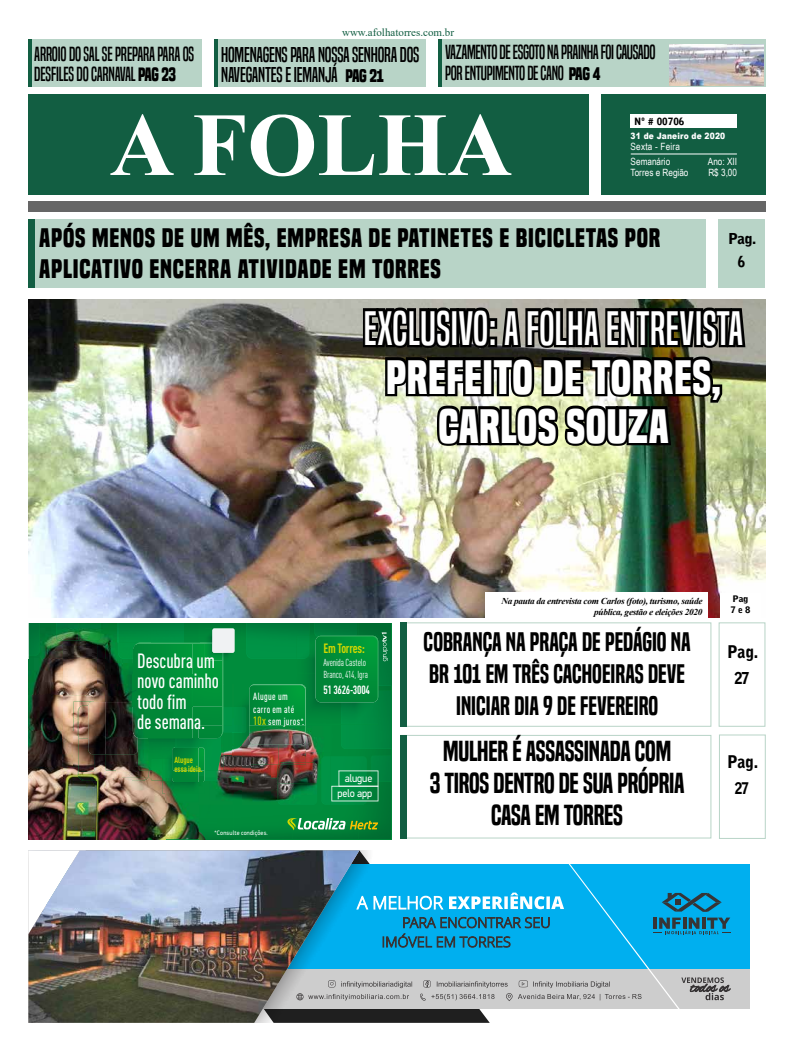
<style>
.page{position:relative;width:794px;height:1049px;background:#fff}
.page>*{position:absolute;margin:0;border:0;box-sizing:border-box;transform-origin:0 0}
.t1{font:700 90px "Times New Roman";color:#fff}
.t2{font:700 45px/49px "Built Titling Rg";letter-spacing:.01em;color:#fff;text-align:center}
.t3{font:45px "Built Titling Rg";letter-spacing:.01em;color:#fff}
.t4{font:27px/32px "Built Titling Sb";letter-spacing:-.01em;color:#000;text-align:center}
.t5{font:700 25px/31px "Built Titling Rg";letter-spacing:.03em;color:#000}
.t6{font:25px/32px "Built Titling Sb";color:#000;text-align:center}
.t7{font:500 condensed 20.4px/20.5px "DIN Pro";letter-spacing:-.005em;color:#fff;scale:.92 1}
.t8{font:20px/20px "Built Titling Rg";letter-spacing:-.01em;color:#000}
.t9{font:19px/21px "Built Titling Rg";letter-spacing:-.02em;color:#000;scale:.96 1}
.t10{font:900 17.4px "Bell Gothic Std";letter-spacing:-.02em;color:#000;scale:.92 1}
.t11{font:900 16.4px "Bell Gothic Std";color:#000;scale:.92 1}
.t12{font:900 16px "Bell Gothic Std";color:#000;scale:.88 1}
.t13{font:900 15px/23.2px "Bell Gothic Std";color:#000;text-align:center}
.t14{font:700 condensed 13.3px "DIN Pro";letter-spacing:-.02em;color:#d3d800;scale:.92 1}
.t15{font:700 condensed 11.8px "DIN Pro";letter-spacing:-.015em;color:#fff;scale:.92 1}
.t16{font:11px "Times New Roman";color:#125e42}
.t17{font:11px/15.1px "Localiza DIN Display";letter-spacing:-.01em;color:#fff;text-align:right;scale:.92 1}
.t18{font:500 condensed 10.3px/12.6px "DIN Pro";letter-spacing:.03em;color:#fff;scale:.92 1}
.t19{font:condensed 10.1px/12.7px "DIN Pro";letter-spacing:-.015em;color:#fff;scale:.92 1}
.t20{font:10px/15.1px "Arial Narrow";color:#fff}
.t21{font:900 10px "Bell Gothic Std";color:#000}
.t22{font:italic 700 9px/11px "Times New Roman";letter-spacing:-.03em;color:#000;text-align:right}
.t23{font:900 9px/11px "Bell Gothic Std";color:#000;scale:1.06 1}
.t24{font:900 8.7px "Arial";letter-spacing:.02em;color:#fff;scale:.87 1}
.t25{font:700 condensed 8.7px/8.8px "DIN Pro";letter-spacing:-.005em;color:#d3d800;scale:.92 1}
.t26{font:6.4px "Localiza DIN Display";letter-spacing:.03em;color:#fff;scale:.92 1}
.s1{font-weight:700;font-size:17px}
.s2{font-weight:700;font-size:18px}
.s3{font-size:11.9px;color:#d3d800}
.s4{font-size:7.9px}
</style>
<div class="page">
<img style="left:28px;top:299px;width:737px;height:318px">
<div style="left:441px;top:39px;width:324px;height:48px;background:#b8d4c7"></div>
<div style="left:28px;top:39px;width:174px;height:48px;background:#b8d4c7"></div>
<hr style="left:28px;top:39px;width:4px;height:48px;background:#125e42">
<div style="left:218px;top:39px;width:208px;height:48px;background:#b8d4c7"></div>
<hr style="left:214px;top:39px;width:4px;height:48px;background:#125e42">
<hr style="left:438px;top:39px;width:3px;height:48px;background:#125e42">
<div style="left:28px;top:94px;width:561px;height:101px;background:#125e42"></div>
<div style="left:28px;top:201px;width:737px;height:10px;background:#666"></div>
<div style="left:34px;top:219px;width:672px;height:68px;background:#b8d4c7"></div>
<div style="left:718px;top:219px;width:46px;height:68px;background:#b8d4c7"></div>
<div style="left:28px;top:219px;width:6px;height:68px;background:#125e42"></div>
<div style="left:601px;top:94px;width:165px;height:101px;background:#125e42"></div>
<div style="left:630px;top:114px;width:107px;height:13px;background:#fff"></div>
<svg style="left:630px;top:153px;width:107px;height:1px"></svg>
<img style="left:360px;top:303px;width:388px;height:147px">
<div style="left:719px;top:592px;width:41px;height:26px;background:#fff"></div>
<div style="left:485px;top:592px;width:222px;height:27px;background:#fff"></div>
<svg style="left:389px;top:1012px;width:101px;height:11px"></svg>
<div style="left:194px;top:969px;width:555px;height:40px;background:#cdcdcd"></div>
<svg style="left:389px;top:864px;width:341px;height:148px"></svg>
<div style="left:28px;top:850px;width:361px;height:173px;background:#373435;opacity:.49"></div>
<img style="left:28px;top:850px;width:331px;height:173px">
<div style="left:400px;top:622px;width:311px;height:105px;border:1px solid #b8d4c7"></div>
<div style="left:400px;top:735px;width:311px;height:103px;border:1px solid #b8d4c7"></div>
<div style="left:718px;top:622px;width:47px;height:105px;border:1px solid #b8d4c7"></div>
<div style="left:719px;top:734px;width:47px;height:105px;border:1px solid #b8d4c7"></div>
<div style="left:400px;top:622px;width:7px;height:105px;background:#125e42"></div>
<div style="left:400px;top:735px;width:7px;height:103px;background:#125e42"></div>
<img style="left:359px;top:623px;width:32px;height:9px">
<img style="left:359px;top:749px;width:32px;height:90px">
<img style="left:309px;top:623px;width:50px;height:13px">
<img style="left:326px;top:724px;width:33px;height:32px">
<img style="left:241px;top:804px;width:118px;height:35px">
<img style="left:308px;top:724px;width:18px;height:2px">
<img style="left:378px;top:702px;width:13px;height:22px">
<img style="left:341px;top:724px;width:50px;height:25px">
<img style="left:314px;top:623px;width:42px;height:9px">
<img style="left:331px;top:756px;width:36px;height:48px">
<img style="left:371px;top:756px;width:20px;height:26px">
<img style="left:64px;top:839px;width:35px;height:1px">
<img style="left:99px;top:839px;width:36px;height:1px">
<img style="left:135px;top:839px;width:35px;height:1px">
<img style="left:170px;top:839px;width:36px;height:1px">
<img style="left:234px;top:805px;width:7px;height:34px">
<img style="left:308px;top:636px;width:6px;height:63px">
<img style="left:308px;top:699px;width:33px;height:25px">
<img style="left:343px;top:702px;width:35px;height:22px">
<img style="left:341px;top:702px;width:2px;height:22px">
<img style="left:308px;top:636px;width:1px;height:23px">
<img style="left:29px;top:623px;width:34px;height:216px">
<img style="left:63px;top:641px;width:15px;height:54px">
<img style="left:63px;top:695px;width:15px;height:36px">
<img style="left:63px;top:731px;width:10px;height:36px">
<img style="left:63px;top:767px;width:34px;height:72px">
<img style="left:97px;top:794px;width:34px;height:45px">
<img style="left:131px;top:794px;width:34px;height:45px">
<img style="left:165px;top:794px;width:33px;height:9px">
<img style="left:165px;top:803px;width:35px;height:36px">
<img style="left:200px;top:805px;width:34px;height:34px">
<img style="left:56px;top:623px;width:22px;height:18px">
<img style="left:29px;top:623px;width:11px;height:32px">
<svg style="left:29px;top:654px;width:10px;height:5px"></svg>
<img style="left:73px;top:701px;width:5px;height:71px">
<img style="left:308px;top:726px;width:23px;height:52px">
<img style="left:198px;top:778px;width:133px;height:27px">
<img style="left:297px;top:762px;width:20px;height:38px">
<img style="left:278px;top:794px;width:19px;height:10px">
<svg style="left:297px;top:800px;width:24px;height:4px"></svg>
<img style="left:321px;top:757px;width:10px;height:47px">
<img style="left:78px;top:623px;width:230px;height:171px">
<svg style="left:287px;top:818px;width:91px;height:12px"></svg>
<svg style="left:314px;top:632px;width:77px;height:70px;background:#048a3b"></svg>
<svg style="left:331px;top:770px;width:47px;height:31px"></svg>
<img style="left:669px;top:44px;width:94px;height:41px">
<p class="t16" style="left:342px;top:25px;width:114px">www.afolhatorres.com.br</p>
<p class="t8" style="left:221px;top:44px;width:200px">HOMENAGENS PARA NOSSA SENHORA DOS<br>NAVEGANTES E IEMANJÁ <span class="s1">PAG 21</span></p>
<p class="t9" style="left:445px;top:42px;width:221px">VAZAMENTO DE ESGOTO NA PRAINHA FOI CAUSADO<br>POR ENTUPIMENTO DE CANO <span class="s1">PAG 4</span></p>
<h1 class="t1" style="left:110px;top:80px;width:404px">A FOLHA</h1>
<p class="t9" style="left:34px;top:44px;width:168px;line-height:20px">ARROIO DO SAL SE PREPARA PARA OS<br>DESFILES DO CARNAVAL <span class="s2">PAG 23</span></p>
<p class="t21" style="left:634px;top:115px;width:52px">Nº # 00706</p>
<p class="t24" style="left:630px;top:129px;width:110px">31 de Janeiro de 2020</p>
<p class="t20" style="left:630px;top:138px;width:51px">Sexta - Feira<br>Semanário</p>
<p class="t20" style="left:630px;top:164px;width:59px">Torres e Região</p>
<p class="t20" style="left:708px;top:155px;width:31px;line-height:11px">Ano: XII<br>R$ 3,00</p>
<h3 class="t5" style="left:39px;top:222px;width:623px">APÓS MENOS DE UM MÊS, EMPRESA DE PATINETES E BICICLETAS POR<br>APLICATIVO ENCERRA ATIVIDADE EM TORRES</h3>
<p class="t13" style="left:728px;top:227px;width:30px">Pag.<br>6</p>
<h2 class="t3" style="left:364px;top:301px;width:381px">EXCLUSIVO: A FOLHA ENTREVISTA</h2>
<h2 class="t2" style="left:386px;top:353px;width:336px">PREFEITO DE TORRES,<br>CARLOS SOUZA</h2>
<p class="t7" style="left:137px;top:648px;width:90px">Descubra um novo caminho todo fim<br>de semana.</p>
<p class="t25" style="left:174px;top:755px;width:32px">Alugue essa ideia.</p>
<p class="t18" style="left:253px;top:689px;width:57px">Alugue um carro em até<br><span class="s3">10x</span> sem juros<span class="s4">*</span>.</p>
<p class="t26" style="left:215px;top:829px;width:59px">*Consulte condições.</p>
<p class="t14" style="left:323px;top:638px;width:46px">Em Torres:</p>
<p class="t19" style="left:323px;top:655px;width:50px">Avenida Castelo<br>Branco, 414, Igra</p>
<p class="t15" style="left:323px;top:681px;width:52px">51 3626-3004</p>
<p class="t17" style="left:338px;top:771px;width:39px">alugue pelo app</p>
<p class="t22" style="left:501px;top:595px;width:203px">Na pauta da entrevista com Carlos (foto), turismo, saúde pública, gestão e eleições 2020</p>
<h3 class="t6" style="left:423px;top:626px;width:269px">COBRANÇA NA PRAÇA DE PEDÁGIO NA<br>BR 101 EM TRÊS CACHOEIRAS DEVE<br>INICIAR DIA 9 DE FEVEREIRO</h3>
<h3 class="t4" style="left:430px;top:735px;width:256px">MULHER É ASSASSINADA COM<br>3 TIROS DENTRO DE SUA PRÓPRIA<br>CASA EM TORRES</h3>
<p class="t23" style="left:730px;top:593px;width:20px">Pag<br>7 e 8</p>
<p class="t10" style="left:727px;top:642px;width:35px">Pag.</p>
<p class="t11" style="left:734px;top:668px;width:18px">27</p>
<p class="t10" style="left:727px;top:752px;width:35px">Pag.</p>
<p class="t12" style="left:735px;top:779px;width:18px">27</p>
</div>
